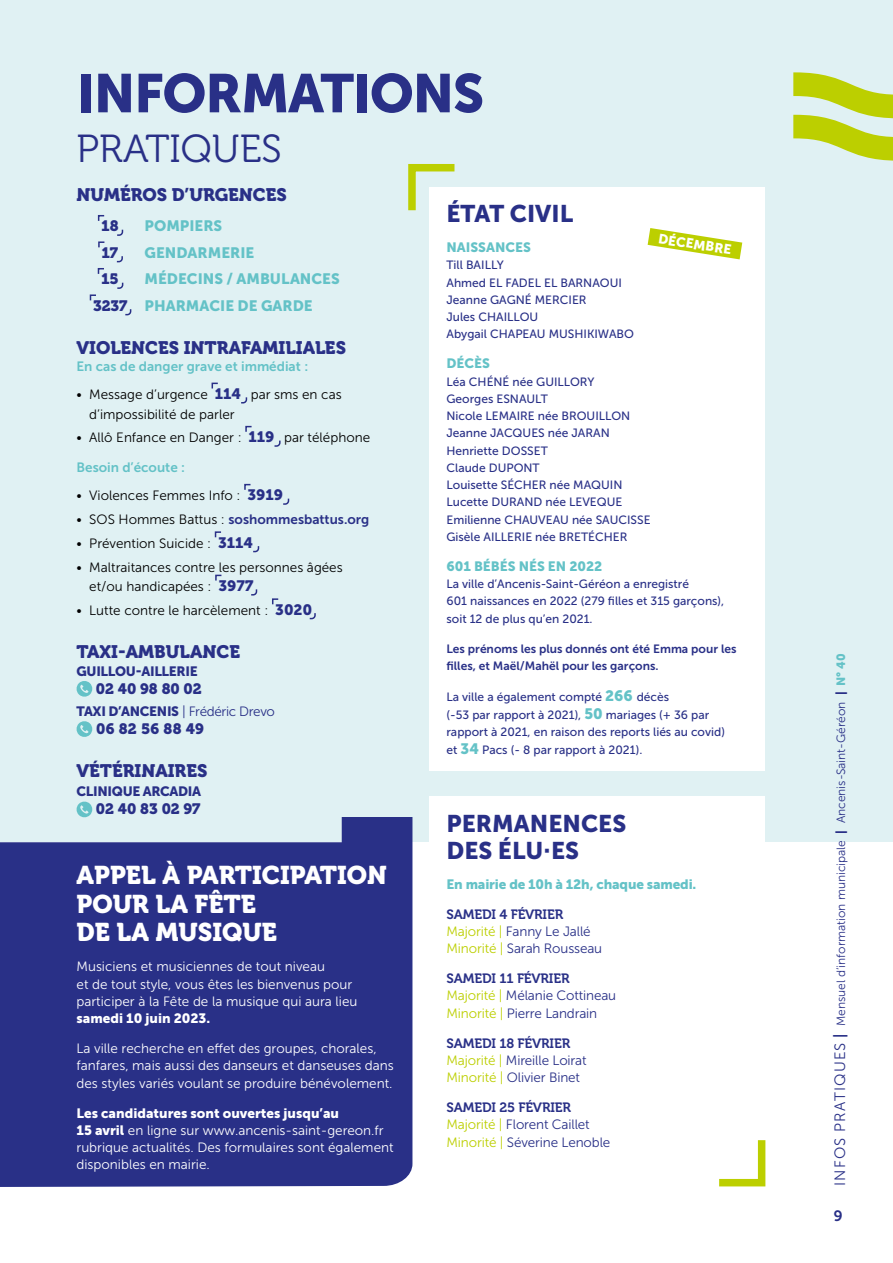
<style>
.page{position:relative;width:893px;height:1263px;background:#fff}
.page>*{position:absolute;margin:0;border:0;box-sizing:border-box;transform-origin:0 0}
.t1{font:54px "Museo Sans 900";letter-spacing:-.025em;color:#293087}
.t2{font:39px "Museo 300";color:#293087}
.t3{font:25.5px/28.5px "Museo 900";color:#fff}
.t4{font:24px/27px "Museo Sans 900";color:#293087}
.t5{font:18px "Museo 900";color:#293087}
.t6{font:15px/26.5px "Museo Sans 900";color:#64c2c7}
.t7{font:15px "Museo 900";letter-spacing:-.005em;color:#293087}
.t8{font:15px "Museo 700";color:#293087}
.t9{font:13.5px/17.2px "Museo Sans 300";color:#fff}
.t10{font:13.5px/19.5px "Museo Sans 300";color:#000}
.t11{font:13.5px/17.2px "Museo Sans 300";letter-spacing:-.01em;color:#293087}
.t12{font:13.5px "Museo Sans 900";color:#64c2c7}
.t13{font:13.5px "Museo Sans 900";color:#fff}
.t14{font:13.5px "Museo 700";letter-spacing:-.01em;color:#293087}
.t15{font:13.5px "Museo Sans 700";color:#64c2c7}
.t16{font:13.5px "Museo Sans 700";color:#293087}
.t17{font:13.5px "Museo Sans 900";letter-spacing:-.025em;color:#293087}
.t18{font:12px/17.2px "Museo Sans 500";color:#293087}
.t19{font:12px/17.2px "Museo Sans 700";color:#293087}
.t20{font:12px "Museo Sans 300";color:#293087}
.s1{font-family:"Museo Sans 900";font-size:15px;color:#64c2c7}
.s2{font-family:"Museo 900";color:#293087}
.s3{font-family:"Museo Sans 900";font-size:15px;color:#293087}
.s4{font-family:"Museo Sans 300";color:#000}
.s5{font-family:"Museo 900";font-size:15px;color:#293087}
.s6{font-family:"Museo Sans 900"}
.s7{color:#bccf00}
.s8{font-size:15px}
.s9{font-family:"Museo Sans 700";font-size:15px}
.s10{font-family:"Museo Sans 900";color:#64c2c7}
</style>
<div class="page">
<div style="left:0;top:0;width:893px;height:842px;background:#e0f1f3"></div>
<svg style="left:793px;top:72px;width:100px;height:89px"></svg>
<svg style="left:97px;top:215px;width:8px;height:6px"></svg>
<svg style="left:117px;top:229px;width:7px;height:7px"></svg>
<svg style="left:98px;top:241px;width:7px;height:7px"></svg>
<svg style="left:116px;top:256px;width:7px;height:7px"></svg>
<svg style="left:97px;top:268px;width:7px;height:6px"></svg>
<svg style="left:117px;top:282px;width:7px;height:7px"></svg>
<svg style="left:89px;top:294px;width:7px;height:7px"></svg>
<svg style="left:125px;top:309px;width:7px;height:7px"></svg>
<svg style="left:211px;top:382px;width:7px;height:7px"></svg>
<svg style="left:241px;top:397px;width:7px;height:7px"></svg>
<svg style="left:245px;top:425px;width:7px;height:7px"></svg>
<svg style="left:274px;top:440px;width:7px;height:7px"></svg>
<svg style="left:244px;top:483px;width:7px;height:7px"></svg>
<svg style="left:283px;top:498px;width:7px;height:7px"></svg>
<svg style="left:214px;top:531px;width:7px;height:7px"></svg>
<svg style="left:253px;top:546px;width:7px;height:7px"></svg>
<svg style="left:215px;top:574px;width:7px;height:7px"></svg>
<svg style="left:251px;top:589px;width:7px;height:7px"></svg>
<svg style="left:272px;top:598px;width:7px;height:7px"></svg>
<svg style="left:309px;top:613px;width:7px;height:7px"></svg>
<svg style="left:76px;top:681px;width:16px;height:16px"></svg>
<svg style="left:76px;top:721px;width:16px;height:16px"></svg>
<svg style="left:76px;top:801px;width:16px;height:16px"></svg>
<div style="left:0;top:817px;width:412px;height:370px;background:#293087"></div>
<div style="left:429px;top:187px;width:336px;height:584px;background:#fff"></div>
<div style="left:429px;top:796px;width:336px;height:367px;background:#fff"></div>
<svg style="left:408px;top:164px;width:47px;height:47px"></svg>
<svg style="left:719px;top:1140px;width:47px;height:47px"></svg>
<svg style="left:648px;top:228px;width:94px;height:31px"></svg>
<h1 class="t1" style="left:77px;top:63px;width:409px">INFORMATIONS</h1>
<h2 class="t2" style="left:77px;top:127px;width:207px">PRATIQUES</h2>
<h3 class="t5" style="left:77px;top:184px;width:212px">NUMÉROS D’URGENCES</h3>
<p class="t7" style="left:101px;top:218px;width:19px">18</p>
<p class="t6" style="left:145px;top:213px;width:79px">POMPIERS</p>
<p class="t7" style="left:101px;top:244px;width:18px">17</p>
<p class="t6" style="left:145px;top:239px;width:111px">GENDARMERIE</p>
<p class="t7" style="left:101px;top:271px;width:19px">15</p>
<h3 class="t4" style="left:446px;top:200px;width:128px">ÉTAT CIVIL</h3>
<p class="t12" style="left:446px;top:240px;width:86px">NAISSANCES</p>
<p class="t18" style="left:446px;top:257px;width:189px">Till BAILLY<br>Ahmed EL FADEL EL BARNAOUI<br>Jeanne GAGNÉ MERCIER<br>Jules CHAILLOU<br>Abygail CHAPEAU MUSHIKIWABO</p>
<p class="t12" style="left:446px;top:356px;width:45px">DÉCÈS</p>
<p class="t18" style="left:446px;top:373px;width:206px">Léa CHÉNÉ née GUILLORY<br>Georges ESNAULT<br>Nicole LEMAIRE née BROUILLON<br>Jeanne JACQUES née JARAN<br>Henriette DOSSET<br>Claude DUPONT<br>Louisette SÉCHER née MAQUIN<br>Lucette DURAND née LEVEQUE<br>Emilienne CHAUVEAU née SAUCISSE<br>Gisèle AILLERIE née BRETÉCHER</p>
<p class="t12" style="left:446px;top:558px;width:157px">601 BÉBÉS NÉS EN 2022</p>
<p class="t18" style="left:446px;top:575px;width:279px">La ville d’Ancenis-Saint-Géréon a enregistré<br>601 naissances en 2022 (279 filles et 315 garçons), soit 12 de plus qu’en 2021.</p>
<p class="t19" style="left:446px;top:640px;width:292px">Les prénoms les plus donnés ont été Emma pour les filles, et Maël/Mahël pour les garçons.</p>
<p class="t18" style="left:446px;top:688px;width:280px;line-height:17.7px">La ville a également compté <span class="s1">266</span> décès<br>(-53 par rapport à 2021), <span class="s1">50</span> mariages (+ 36 par rapport à 2021, en raison des reports liés au covid) et <span class="s1">34</span> Pacs (- 8 par rapport à 2021).</p>
<p class="t13" style="left:660px;top:231px;width:75px;rotate:9deg">DÉCEMBRE</p>
<p class="t6" style="left:93px;top:266px;width:248px;text-indent:52px">MÉDECINS / AMBULANCES<br><span class="s2">3237</span> PHARMACIE DE GARDE</p>
<h3 class="t5" style="left:77px;top:337px;width:271px">VIOLENCES INTRAFAMILIALES</h3>
<p class="t15" style="left:77px;top:359px;width:233px">En cas de danger grave et immédiat :</p>
<p class="t10" style="left:89px;top:385px;width:254px;text-indent:-13px">• Message d’urgence <span class="s3">114</span> par sms en cas d’impossibilité de parler</p>
<p class="t10" style="left:77px;top:428px;width:295px">• Allô Enfance en Danger : <span class="s3">119</span> par téléphone</p>
<p class="t15" style="left:77px;top:460px;width:110px">Besoin d’écoute :</p>
<p class="t10" style="left:77px;top:486px;width:208px">• Violences Femmes Info : <span class="s3">3919</span></p>
<p class="t16" style="left:77px;top:512px;width:294px"><span class="s4">• SOS Hommes Battus :</span> soshommesbattus.org</p>
<p class="t10" style="left:77px;top:533px;width:178px">• Prévention Suicide : <span class="s3">3114</span></p>
<p class="t10" style="left:89px;top:557px;width:255px;text-indent:-13px">• Maltraitances contre les personnes âgées et/ou handicapées : <span class="s3">397</span><span class="s5">7</span></p>
<p class="t10" style="left:77px;top:600px;width:237px">• Lutte contre le harcèlement : <span class="s3">302</span><span class="s5">0</span></p>
<h3 class="t5" style="left:77px;top:641px;width:165px">TAXI-AMBULANCE</h3>
<p class="t17" style="left:77px;top:663px;width:123px">GUILLOU-AILLERIE</p>
<p class="t7" style="left:96px;top:680px;width:107px">02 40 98 80 02</p>
<p class="t11" style="left:77px;top:703px;width:200px"><span class="s6">TAXI D’ANCENIS</span> | Frédéric Drevo</p>
<p class="t7" style="left:96px;top:720px;width:109px">06 82 56 88 49</p>
<h3 class="t5" style="left:77px;top:760px;width:132px">VÉTÉRINAIRES</h3>
<p class="t17" style="left:77px;top:784px;width:126px">CLINIQUE ARCADIA</p>
<p class="t7" style="left:96px;top:800px;width:106px">02 40 83 02 97</p>
<h3 class="t4" style="left:446px;top:809px;width:181px">PERMANENCES<br>DES ÉLU·ES</h3>
<p class="t12" style="left:446px;top:876px;width:251px">En mairie de 10h à 12h, chaque samedi.</p>
<p class="t14" style="left:446px;top:906px;width:118px">SAMEDI 4 FÉVRIER</p>
<p class="t11" style="left:446px;top:923px;width:157px"><span class="s7">Majorité |</span> Fanny Le Jallé<br><span class="s7">Minorité |</span> Sarah Rousseau</p>
<p class="t14" style="left:446px;top:971px;width:125px">SAMEDI 11 FÉVRIER</p>
<p class="t11" style="left:446px;top:987px;width:171px"><span class="s7">Majorité |</span> Mélanie Cottineau<br><span class="s7">Minorité |</span> Pierre Landrain</p>
<p class="t14" style="left:446px;top:1035px;width:125px">SAMEDI 18 FÉVRIER</p>
<p class="t11" style="left:446px;top:1052px;width:142px"><span class="s7">Majorité |</span> Mireille Loirat<br><span class="s7">Minorité |</span> Olivier Binet</p>
<p class="t14" style="left:446px;top:1100px;width:126px">SAMEDI 25 FÉVRIER</p>
<p class="t11" style="left:446px;top:1116px;width:165px"><span class="s7">Majorité |</span> Florent Caillet<br><span class="s7">Minorité |</span> Séverine Lenoble</p>
<h3 class="t3" style="left:77px;top:861px;width:312px">APPEL À PARTICIPATION<br>POUR LA FÊTE<br>DE LA MUSIQUE</h3>
<p class="t9" style="left:77px;top:958px;width:282px">Musiciens et musiciennes de tout niveau<br>et de tout style, vous êtes les bienvenus pour participer à la Fête de la musique qui aura lieu</p>
<p class="t13" style="left:77px;top:1011px;width:135px">samedi 10 juin 2023.</p>
<p class="t9" style="left:77px;top:1040px;width:319px">La ville recherche en effet des groupes, chorales, fanfares, mais aussi des danseurs et danseuses dans des styles variés voulant se produire bénévolement.</p>
<p class="t13" style="left:77px;top:1105px;width:264px">Les candidatures sont ouvertes jusqu’au</p>
<p class="t9" style="left:77px;top:1122px;width:319px"><span class="s6">15 avril</span> en ligne sur www.ancenis-saint-gereon.fr rubrique actualités. Des formulaires sont également disponibles en mairie.</p>
<p class="t20" style="left:834px;top:1186px;width:534px;rotate:-90deg"><span class="s8">INFOS PRATIQUES</span> <span class="s9">|</span> Mensuel d’information municipale <span class="s6">|</span> Ancenis-Saint-Géréon <span class="s6">|</span> <span class="s10">N° 40</span></p>
<p class="t8" style="left:834px;top:1207px;width:10px">9</p>
</div>
